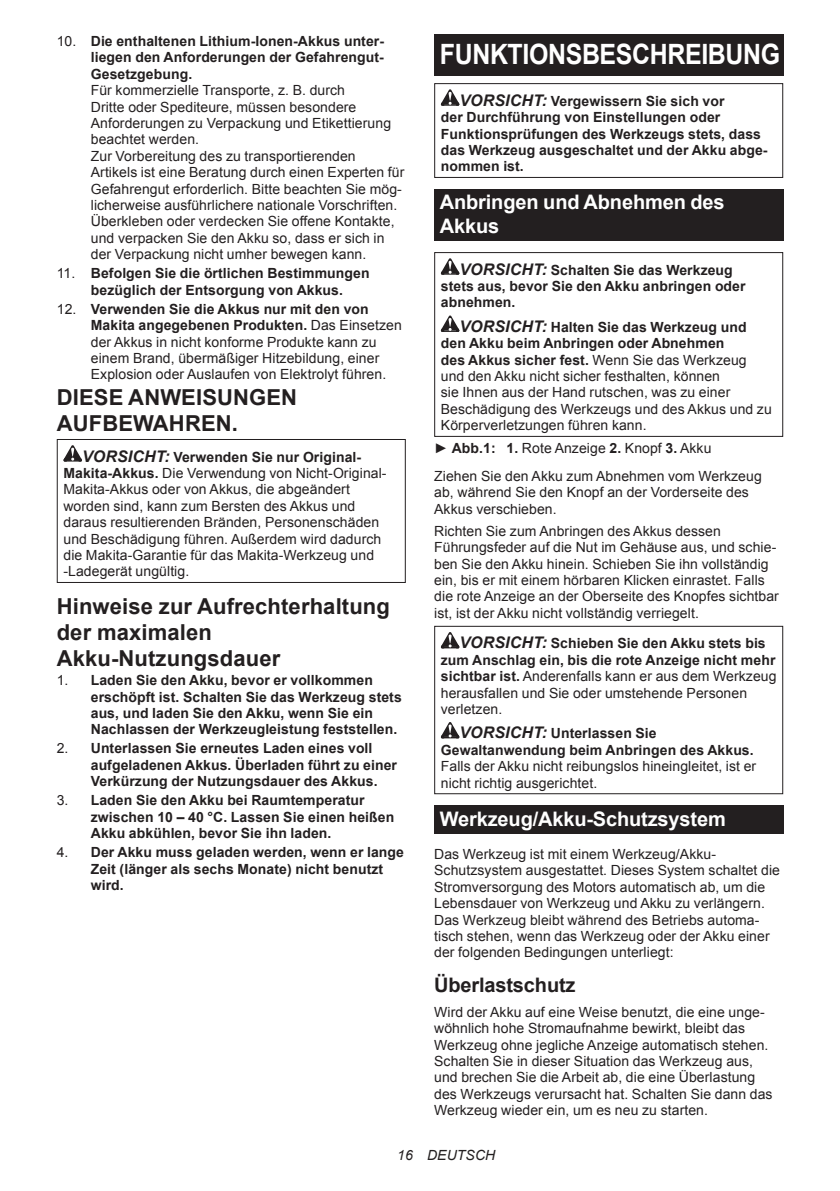
<style>
.page{position:relative;width:840px;height:1191px;background:#fff}
.page>*{position:absolute;margin:0;border:0;box-sizing:border-box;transform-origin:0 0}
.t1{font:700 28px "Arial";letter-spacing:-.015em;color:#fff;scale:.89 1}
.t2{font:700 22px/25.8px "Arial";letter-spacing:.005em;color:#231f20}
.t3{font:700 20px/23.4px "Arial";letter-spacing:-.01em;color:#fff}
.t4{font:700 20px "Arial";letter-spacing:-.01em;color:#231f20}
.t5{font:14px/16.4px "Arial";letter-spacing:.005em;color:#231f20}
.t6{font:700 14px/16.4px "Arial";letter-spacing:.005em;color:#231f20}
.t7{font:italic 14px "Arial";letter-spacing:.005em;color:#231f20}
.s1{font-weight:400}
.s2{font-weight:700}
.s3{font-weight:700;font-style:italic;font-size:16px}
.s4{font-style:italic;font-size:16px}
</style>
<div class="page">
<svg style="left:63px;top:445px;width:19px;height:16px"></svg>
<div style="left:57px;top:439px;width:348px;height:144px;border:1px solid #231f20"></div>
<div style="left:434px;top:34px;width:348px;height:41px;background:#231f20"></div>
<svg style="left:440px;top:89px;width:19px;height:17px"></svg>
<div style="left:434px;top:83px;width:348px;height:95px;border:1px solid #231f20"></div>
<div style="left:434px;top:189px;width:348px;height:52px;background:#231f20"></div>
<svg style="left:440px;top:258px;width:19px;height:17px"></svg>
<svg style="left:440px;top:315px;width:19px;height:17px"></svg>
<div style="left:434px;top:252px;width:348px;height:185px;border:1px solid #231f20"></div>
<svg style="left:440px;top:632px;width:19px;height:16px"></svg>
<svg style="left:440px;top:722px;width:19px;height:16px"></svg>
<div style="left:434px;top:626px;width:348px;height:168px;border:1px solid #231f20"></div>
<div style="left:434px;top:805px;width:348px;height:29px;background:#231f20"></div>
<p class="t6" style="left:91px;top:33px;width:295px;text-align:justify;text-indent:-34px"><span class="s1">10.</span> Die enthaltenen Lithium-Ionen-Akkus unter&shy;liegen den Anforderungen der Gefahrengut-Gesetzgebung.</p>
<p class="t5" style="left:91px;top:82px;width:315px">Für kommerzielle Transporte, z. B. durch<br>Dritte oder Spediteure, müssen besondere Anforderungen zu Verpackung und Etikettierung beachtet werden.<br>Zur Vorbereitung des zu transportierenden Artikels ist eine Beratung durch einen Experten für Gefahrengut erforderlich. Bitte beachten Sie mög&shy;licherweise ausführlichere nationale Vorschriften.<br>Überkleben oder verdecken Sie offene Kontakte, und verpacken Sie den Akku so, dass er sich in der Verpackung nicht umher bewegen kann.</p>
<p class="t6" style="left:57px;top:265px;width:314px;text-align:center"><span class="s1">11.</span> Befolgen Sie die örtlichen Bestimmungen bezüglich der Entsorgung von Akkus.</p>
<p class="t5" style="left:91px;top:301px;width:312px;text-indent:-34px">12. <span class="s2">Verwenden Sie die Akkus nur mit den von Makita angegebenen Produkten.</span> Das Einsetzen der Akkus in nicht konforme Produkte kann zu einem Brand, übermäßiger Hitzebildung, einer Explosion oder Auslaufen von Elektrolyt führen.</p>
<h2 class="t2" style="left:57px;top:385px;width:242px">DIESE ANWEISUNGEN<br>AUFBEWAHREN.</h2>
<p class="t5" style="left:63px;top:448px;width:324px;text-indent:19px"><span class="s3">VORSICHT:</span> <span class="s2">Verwenden Sie nur Original-Makita-Akkus.</span> Die Verwendung von Nicht-Original-Makita-Akkus oder von Akkus, die abgeändert worden sind, kann zum Bersten des Akkus und daraus resultierenden Bränden, Personenschäden und Beschädigung führen. Außerdem wird dadurch die Makita-Garantie für das Makita-Werkzeug und -Ladegerät ungültig.</p>
<h2 class="t2" style="left:57px;top:594px;width:334px">Hinweise zur Aufrechterhaltung der maximalen<br>Akku-Nutzungsdauer</h2>
<p class="t6" style="left:91px;top:672px;width:312px;text-indent:-34px"><span class="s1">1.</span> Laden Sie den Akku, bevor er vollkommen erschöpft ist. Schalten Sie das Werkzeug stets aus, und laden Sie den Akku, wenn Sie ein Nachlassen der Werkzeugleistung feststellen.</p>
<p class="t6" style="left:91px;top:741px;width:307px;text-indent:-34px"><span class="s1">2.</span> Unterlassen Sie erneutes Laden eines voll aufgeladenen Akkus. Überladen führt zu einer<br>Verkürzung der Nutzungsdauer des Akkus.</p>
<p class="t6" style="left:91px;top:792px;width:305px;text-indent:-34px"><span class="s1">3.</span> Laden Sie den Akku bei Raumtemperatur zwischen 10 – 40 °C. Lassen Sie einen heißen<br>Akku abkühlen, bevor Sie ihn laden.</p>
<p class="t6" style="left:91px;top:844px;width:314px;text-indent:-34px"><span class="s1">4.</span> Der Akku muss geladen werden, wenn er lange<br>Zeit (länger als sechs Monate) nicht benutzt wird.</p>
<h1 class="t1" style="left:439px;top:35px;width:384px">FUNKTIONSBESCHREIBUNG</h1>
<p class="t6" style="left:440px;top:93px;width:328px;text-indent:19px"><span class="s4">VORSICHT:</span> Vergewissern Sie sich vor<br>der Durchführung von Einstellungen oder Funktionsprüfungen des Werkzeugs stets, dass das Werkzeug ausgeschaltet und der Akku abge&shy;nommen ist.</p>
<h3 class="t3" style="left:439px;top:191px;width:286px">Anbringen und Abnehmen des<br>Akkus</h3>
<p class="t6" style="left:440px;top:262px;width:306px;text-indent:19px"><span class="s4">VORSICHT:</span> Schalten Sie das Werkzeug stets aus, bevor Sie den Akku anbringen oder abnehmen.</p>
<p class="t5" style="left:440px;top:319px;width:332px;text-indent:19px"><span class="s3">VORSICHT:</span> <span class="s2">Halten Sie das Werkzeug und den Akku beim Anbringen oder Abnehmen<br>des Akkus sicher fest.</span> Wenn Sie das Werkzeug und den Akku nicht sicher festhalten, können<br>sie Ihnen aus der Hand rutschen, was zu einer Beschädigung des Werkzeugs und des Akkus und zu Körperverletzungen führen kann.</p>
<p class="t5" style="left:434px;top:434px;width:329px;line-height:27.8px">► <span class="s2">Abb.1: 1.</span> Rote Anzeige <span class="s2">2.</span> Knopf <span class="s2">3.</span> Akku<br>Ziehen Sie den Akku zum Abnehmen vom Werkzeug</p>
<p class="t5" style="left:434px;top:484px;width:316px">ab, während Sie den Knopf an der Vorderseite des<br>Akkus verschieben.</p>
<p class="t5" style="left:434px;top:523px;width:346px">Richten Sie zum Anbringen des Akkus dessen Führungsfeder auf die Nut im Gehäuse aus, und schie&shy;ben Sie den Akku hinein. Schieben Sie ihn vollständig ein, bis er mit einem hörbaren Klicken einrastet. Falls die rote Anzeige an der Oberseite des Knopfes sichtbar ist, ist der Akku nicht vollständig verriegelt.</p>
<p class="t5" style="left:440px;top:635px;width:337px;text-indent:19px"><span class="s3">VORSICHT:</span> <span class="s2">Schieben Sie den Akku stets bis zum Anschlag ein, bis die rote Anzeige nicht mehr sichtbar ist.</span> Anderenfalls kann er aus dem Werkzeug herausfallen und Sie oder umstehende Personen verletzen.</p>
<p class="t6" style="left:440px;top:725px;width:314px;text-indent:19px"><span class="s4">VORSICHT:</span> Unterlassen Sie<br>Gewaltanwendung beim Anbringen des Akkus.</p>
<p class="t5" style="left:440px;top:758px;width:317px">Falls der Akku nicht reibungslos hineingleitet, ist er nicht richtig ausgerichtet.</p>
<h3 class="t3" style="left:439px;top:807px;width:287px">Werkzeug/Akku-Schutzsystem</h3>
<p class="t5" style="left:434px;top:846px;width:347px">Das Werkzeug ist mit einem Werkzeug/Akku-Schutzsystem ausgestattet. Dieses System schaltet die Stromversorgung des Motors automatisch ab, um die Lebensdauer von Werkzeug und Akku zu verlängern.<br>Das Werkzeug bleibt während des Betriebs automa&shy;tisch stehen, wenn das Werkzeug oder der Akku einer der folgenden Bedingungen unterliegt:</p>
<h3 class="t4" style="left:434px;top:971px;width:143px">Überlastschutz</h3>
<p class="t5" style="left:434px;top:1004px;width:340px">Wird der Akku auf eine Weise benutzt, die eine unge&shy;wöhnlich hohe Stromaufnahme bewirkt, bleibt das Werkzeug ohne jegliche Anzeige automatisch stehen.<br>Schalten Sie in dieser Situation das Werkzeug aus, und brechen Sie die Arbeit ab, die eine Überlastung des Werkzeugs verursacht hat. Schalten Sie dann das Werkzeug wieder ein, um es neu zu starten.</p>
<p class="t7" style="left:397px;top:1146px;width:99px">16 DEUTSCH</p>
</div>
